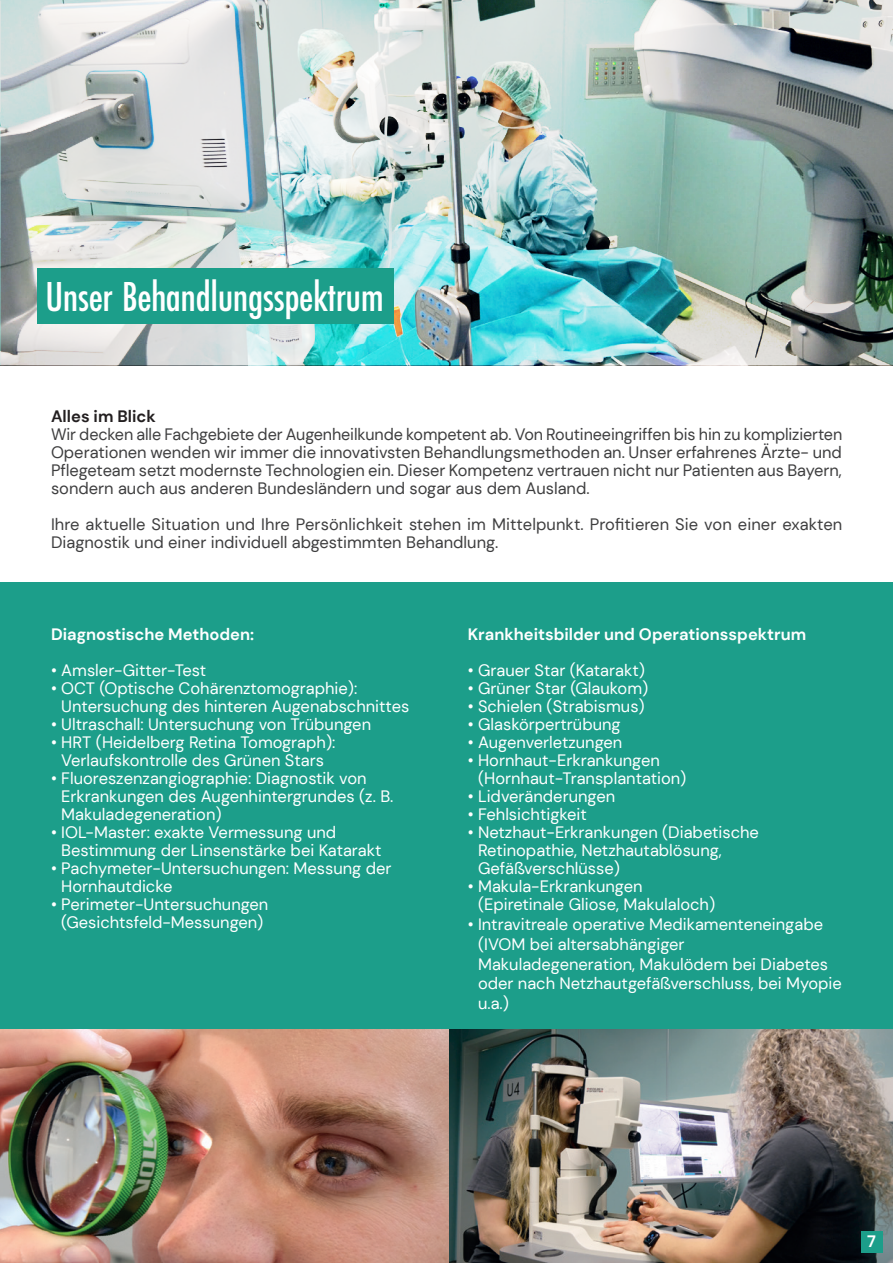
<style>
.page{position:relative;width:893px;height:1263px;background:#fff}
.page>*{position:absolute;margin:0;border:0;box-sizing:border-box;transform-origin:0 0}
.t1{font:500 43.5px "Futura PT Cond";letter-spacing:-.01em;color:#fff}
.t2{font:16.5px/18px "DM Sans";color:#fff}
.t3{font:16.5px/18px "DM Sans";color:#3e3e3f;text-align:justify}
.t4{font:700 16.5px "DM Sans";color:#fff}
.t5{font:700 16.5px "DM Sans";color:#231f20}
</style>
<div class="page">
<img style="left:0;top:1029px;width:893px;height:234px">
<img style="left:0;top:0;width:893px;height:365px">
<div style="left:37px;top:268px;width:356px;height:55px;background:#1c9e8a"></div>
<div style="left:0;top:583px;width:893px;height:446px;background:#1c9e8a"></div>
<div style="left:861px;top:1231px;width:21px;height:21px;background:#1c9e8a"></div>
<p class="t1" style="left:45px;top:271px;width:340px">Unser Behandlungsspektrum</p>
<p class="t5" style="left:51px;top:406px;width:106px">Alles im Blick</p>
<p class="t3" style="left:51px;top:425px;width:793px">Wir decken alle Fachgebiete der Augenheilkunde kompetent ab. Von Routineeingriffen bis hin zu komplizierten Operationen wenden wir immer die innovativsten Behandlungsmethoden an. Unser erfahrenes Ärzte- und Pflegeteam setzt modernste Technologien ein. Dieser Kompetenz vertrauen nicht nur Patienten aus Bayern, sondern auch aus anderen Bundesländern und sogar aus dem Ausland.</p>
<p class="t3" style="left:51px;top:515px;width:793px">Ihre aktuelle Situation und Ihre Persönlichkeit stehen im Mittelpunkt. Profitieren Sie von einer exakten<br>Diagnostik und einer individuell abgestimmten Behandlung.</p>
<p class="t4" style="left:51px;top:624px;width:205px">Diagnostische Methoden:</p>
<p class="t2" style="left:51px;top:661px;width:157px">• Amsler-Gitter-Test</p>
<p class="t2" style="left:61px;top:679px;width:350px;text-indent:-10px">• OCT (Optische Cohärenztomographie):<br>Untersuchung des hinteren Augenabschnittes</p>
<p class="t2" style="left:51px;top:715px;width:322px">• Ultraschall: Untersuchung von Trübungen</p>
<p class="t2" style="left:51px;top:733px;width:286px;text-align:center">• HRT (Heidelberg Retina Tomograph):<br>Verlaufskontrolle des Grünen Stars</p>
<p class="t2" style="left:61px;top:769px;width:334px;text-indent:-10px">• Fluoreszenzangiographie: Diagnostik von<br>Erkrankungen des Augenhintergrundes (z. B.<br>Makuladegeneration)</p>
<p class="t2" style="left:61px;top:823px;width:322px;text-indent:-10px">• IOL-Master: exakte Vermessung und<br>Bestimmung der Linsenstärke bei Katarakt</p>
<p class="t2" style="left:61px;top:859px;width:332px;text-indent:-10px">• Pachymeter-Untersuchungen: Messung der<br>Hornhautdicke</p>
<p class="t2" style="left:51px;top:895px;width:219px;text-align:center">• Perimeter-Untersuchungen (Gesichtsfeld-Messungen)</p>
<p class="t4" style="left:468px;top:624px;width:340px">Krankheitsbilder und Operationsspektrum</p>
<p class="t2" style="left:468px;top:661px;width:179px">• Grauer Star (Katarakt)</p>
<p class="t2" style="left:468px;top:679px;width:182px">• Grüner Star (Glaukom)</p>
<p class="t2" style="left:468px;top:697px;width:178px">• Schielen (Strabismus)</p>
<p class="t2" style="left:468px;top:715px;width:154px">• Glaskörpertrübung</p>
<p class="t2" style="left:468px;top:733px;width:156px">• Augenverletzungen</p>
<p class="t2" style="left:478px;top:751px;width:210px;text-indent:-10px">• Hornhaut-Erkrankungen (Hornhaut-Transplantation)</p>
<p class="t2" style="left:468px;top:787px;width:149px">• Lidveränderungen</p>
<p class="t2" style="left:468px;top:805px;width:121px">• Fehlsichtigkeit</p>
<p class="t2" style="left:478px;top:823px;width:282px;text-indent:-10px">• Netzhaut-Erkrankungen (Diabetische<br>Retinopathie, Netzhautablösung,<br>Gefäßverschlüsse)</p>
<p class="t2" style="left:478px;top:877px;width:239px;text-indent:-10px">• Makula-Erkrankungen (Epiretinale Gliose, Makulaloch)</p>
<p class="t2" style="left:478px;top:914px;width:365px;line-height:19.8px;text-indent:-10px">• Intravitreale operative Medikamenteneingabe (IVOM bei altersabhängiger Makuladegeneration, Makulödem bei Diabetes oder nach Netzhautgefäßverschluss, bei Myopie u.a.)</p>
<p class="t4" style="left:867px;top:1231px;width:10px">7</p>
</div>
